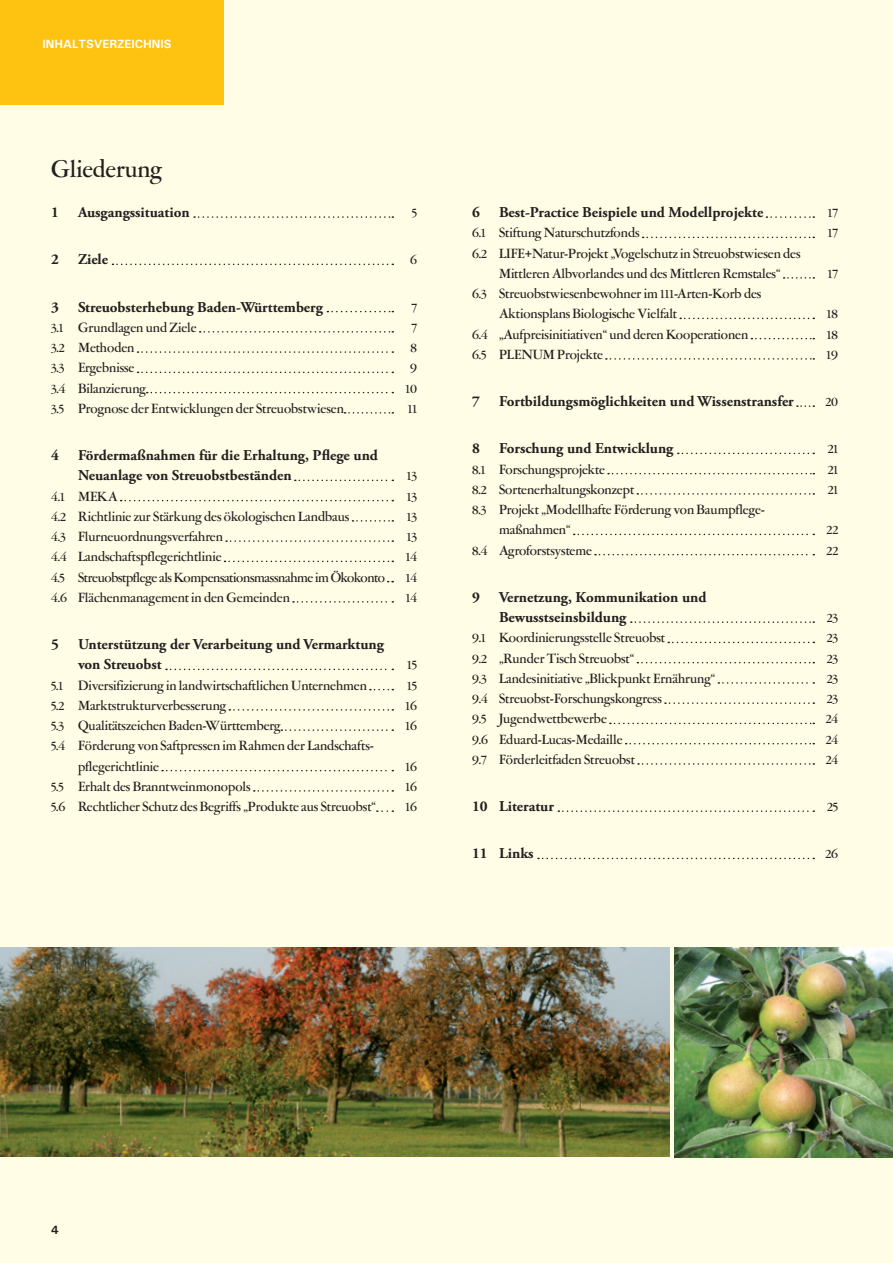
<style>
.page{position:relative;width:893px;height:1263px;background:#fffde5}
.page>*{position:absolute;margin:0;border:0;box-sizing:border-box;transform-origin:0 0}
.t1{font:500 27px "Garamont Amst SHOP";color:#231f20}
.t2{font:500 15px/20.2px "Garamont Amst SHOP";color:#231f20}
.t3{font:700 15px/20.2px "Adobe Garamond Pro";color:#231f20}
.t4{font:500 15px "Garamont Amst SHOP";letter-spacing:-.02em;color:#231f20}
.t5{font:700 12px "Univers ATT";color:#fff}
.t6{font:700 12px "Univers ATT";color:#231f20}
</style>
<div class="page">
<img style="left:0;top:947px;width:670px;height:210px">
<svg style="left:194px;top:216px;width:199px;height:2px"></svg>
<svg style="left:112px;top:264px;width:281px;height:1px"></svg>
<svg style="left:327px;top:311px;width:66px;height:1px"></svg>
<svg style="left:200px;top:331px;width:193px;height:2px"></svg>
<svg style="left:137px;top:351px;width:256px;height:2px"></svg>
<svg style="left:138px;top:372px;width:255px;height:1px"></svg>
<svg style="left:147px;top:392px;width:246px;height:1px"></svg>
<svg style="left:345px;top:412px;width:48px;height:2px"></svg>
<svg style="left:295px;top:480px;width:98px;height:1px"></svg>
<svg style="left:121px;top:500px;width:272px;height:1px"></svg>
<svg style="left:352px;top:520px;width:41px;height:2px"></svg>
<svg style="left:226px;top:540px;width:167px;height:2px"></svg>
<svg style="left:225px;top:561px;width:168px;height:1px"></svg>
<svg style="left:293px;top:601px;width:100px;height:2px"></svg>
<svg style="left:166px;top:669px;width:227px;height:1px"></svg>
<svg style="left:370px;top:689px;width:23px;height:1px"></svg>
<svg style="left:229px;top:709px;width:164px;height:2px"></svg>
<svg style="left:281px;top:729px;width:112px;height:2px"></svg>
<svg style="left:162px;top:770px;width:231px;height:1px"></svg>
<svg style="left:254px;top:790px;width:139px;height:2px"></svg>
<svg style="left:377px;top:810px;width:16px;height:2px"></svg>
<div style="left:0;top:0;width:223px;height:104px;background:#fec210"></div>
<svg style="left:766px;top:216px;width:48px;height:2px"></svg>
<svg style="left:643px;top:237px;width:171px;height:1px"></svg>
<svg style="left:784px;top:277px;width:30px;height:2px"></svg>
<svg style="left:680px;top:318px;width:134px;height:1px"></svg>
<svg style="left:751px;top:338px;width:63px;height:1px"></svg>
<svg style="left:606px;top:358px;width:208px;height:2px"></svg>
<svg style="left:797px;top:405px;width:17px;height:2px"></svg>
<svg style="left:678px;top:453px;width:136px;height:1px"></svg>
<svg style="left:608px;top:473px;width:206px;height:1px"></svg>
<svg style="left:637px;top:493px;width:177px;height:2px"></svg>
<svg style="left:574px;top:534px;width:240px;height:1px"></svg>
<svg style="left:595px;top:554px;width:219px;height:1px"></svg>
<svg style="left:631px;top:621px;width:183px;height:2px"></svg>
<svg style="left:668px;top:642px;width:146px;height:1px"></svg>
<svg style="left:637px;top:662px;width:177px;height:1px"></svg>
<svg style="left:718px;top:682px;width:96px;height:2px"></svg>
<svg style="left:665px;top:702px;width:149px;height:2px"></svg>
<svg style="left:610px;top:723px;width:204px;height:1px"></svg>
<svg style="left:626px;top:743px;width:188px;height:1px"></svg>
<svg style="left:638px;top:763px;width:176px;height:2px"></svg>
<svg style="left:558px;top:810px;width:256px;height:2px"></svg>
<svg style="left:538px;top:858px;width:276px;height:1px"></svg>
<img style="left:674px;top:947px;width:219px;height:211px">
<p class="t5" style="left:43px;top:36px;width:131px">INHALTSVERZEICHNIS</p>
<h1 class="t1" style="left:51px;top:155px;width:113px">Gliederung</h1>
<p class="t3" style="left:51px;top:202px;width:9px">1</p>
<p class="t3" style="left:78px;top:202px;width:113px">Ausgangssituation</p>
<p class="t2" style="left:412px;top:203px;width:7px">5</p>
<p class="t3" style="left:51px;top:250px;width:9px">2</p>
<p class="t3" style="left:78px;top:250px;width:32px">Ziele</p>
<p class="t2" style="left:410px;top:250px;width:8px">6</p>
<p class="t3" style="left:51px;top:297px;width:9px">3</p>
<p class="t3" style="left:78px;top:297px;width:246px">Streuobsterhebung Baden-Württemberg</p>
<p class="t2" style="left:411px;top:298px;width:7px">7</p>
<p class="t2" style="left:51px;top:318px;width:147px">3.1 Grundlagen und Ziele</p>
<p class="t2" style="left:411px;top:318px;width:7px">7</p>
<p class="t2" style="left:51px;top:338px;width:85px">3.2 Methoden</p>
<p class="t2" style="left:411px;top:338px;width:8px">8</p>
<p class="t2" style="left:51px;top:358px;width:85px">3.3 Ergebnisse</p>
<p class="t2" style="left:410px;top:358px;width:8px">9</p>
<p class="t2" style="left:51px;top:379px;width:96px">3.4 Bilanzierung</p>
<p class="t2" style="left:405px;top:379px;width:13px">10</p>
<p class="t2" style="left:51px;top:399px;width:294px">3.5 Prognose der Entwicklungen der Streuobstwiesen</p>
<p class="t2" style="left:408px;top:399px;width:11px">11</p>
<p class="t3" style="left:51px;top:445px;width:9px">4</p>
<p class="t3" style="left:78px;top:445px;width:301px">Fördermaßnahmen für die Erhaltung, Pflege und<br>Neuanlage von Streuobstbeständen</p>
<p class="t2" style="left:407px;top:466px;width:12px">13</p>
<p class="t2" style="left:51px;top:487px;width:68px">4.1 MEKA</p>
<p class="t2" style="left:407px;top:487px;width:12px">13</p>
<p class="t2" style="left:51px;top:507px;width:300px">4.2 Richtlinie zur Stärkung des ökologischen Landbaus</p>
<p class="t2" style="left:407px;top:507px;width:12px">13</p>
<p class="t2" style="left:51px;top:527px;width:173px">4.3 Flurneuordnungsverfahren</p>
<p class="t2" style="left:407px;top:527px;width:12px">13</p>
<p class="t2" style="left:51px;top:547px;width:172px">4.4 Landschaftspflegerichtlinie</p>
<p class="t2" style="left:406px;top:547px;width:13px">14</p>
<p class="t4" style="left:51px;top:570px;width:336px">4.5 Streuobstpflege als Kompensationsmassnahme im Ökokonto</p>
<p class="t2" style="left:406px;top:568px;width:13px">14</p>
<p class="t2" style="left:51px;top:588px;width:240px">4.6 Flächenmanagement in den Gemeinden</p>
<p class="t2" style="left:406px;top:588px;width:13px">14</p>
<p class="t3" style="left:51px;top:634px;width:9px">5</p>
<p class="t3" style="left:78px;top:634px;width:308px">Unterstützung der Verarbeitung und Vermarktung von Streuobst</p>
<p class="t2" style="left:407px;top:655px;width:11px">15</p>
<p class="t2" style="left:51px;top:676px;width:317px">5.1 Diversifizierung in landwirtschaftlichen Unternehmen</p>
<p class="t2" style="left:407px;top:676px;width:11px">15</p>
<p class="t2" style="left:51px;top:696px;width:177px">5.2 Marktstrukturverbesserung</p>
<p class="t2" style="left:405px;top:696px;width:13px">16</p>
<p class="t2" style="left:51px;top:716px;width:231px">5.3 Qualitätszeichen Baden-Württemberg</p>
<p class="t2" style="left:405px;top:716px;width:13px">16</p>
<p class="t2" style="left:78px;top:736px;width:297px;text-indent:-27px">5.4 Förderung von Saftpressen im Rahmen der Landschafts&shy;pflegerichtlinie</p>
<p class="t2" style="left:405px;top:757px;width:13px">16</p>
<p class="t2" style="left:51px;top:777px;width:201px">5.5 Erhalt des Branntweinmonopols</p>
<p class="t2" style="left:405px;top:777px;width:13px">16</p>
<p class="t2" style="left:51px;top:797px;width:327px">5.6 Rechtlicher Schutz des Begriffs „Produkte aus Streuobst“</p>
<p class="t2" style="left:405px;top:797px;width:13px">16</p>
<p class="t3" style="left:472px;top:202px;width:9px">6</p>
<p class="t3" style="left:499px;top:202px;width:266px">Best-Practice Beispiele und Modellprojekte</p>
<p class="t2" style="left:828px;top:203px;width:12px">17</p>
<p class="t2" style="left:472px;top:223px;width:169px">6.1 Stiftung Naturschutzfonds</p>
<p class="t2" style="left:828px;top:223px;width:12px">17</p>
<p class="t2" style="left:472px;top:244px;width:330px;text-align:center">6.2 LIFE+Natur-Projekt „Vogelschutz in Streuobstwiesen des<br>Mittleren Albvorlandes und des Mittleren Remstales“</p>
<p class="t2" style="left:828px;top:264px;width:12px">17</p>
<p class="t2" style="left:499px;top:284px;width:264px;text-indent:-27px">6.3 Streuobstwiesenbewohner im 111-Arten-Korb des<br>Aktionsplans Biologische Vielfalt</p>
<p class="t2" style="left:827px;top:304px;width:13px">18</p>
<p class="t2" style="left:472px;top:325px;width:278px">6.4 „Aufpreisinitiativen“ und deren Kooperationen</p>
<p class="t2" style="left:827px;top:325px;width:13px">18</p>
<p class="t2" style="left:472px;top:345px;width:132px">6.5 PLENUM Projekte</p>
<p class="t2" style="left:826px;top:345px;width:13px">19</p>
<p class="t3" style="left:472px;top:391px;width:9px">7</p>
<p class="t3" style="left:499px;top:391px;width:296px">Fortbildungsmöglichkeiten und Wissenstransfer</p>
<p class="t2" style="left:825px;top:392px;width:14px">20</p>
<p class="t3" style="left:472px;top:439px;width:9px">8</p>
<p class="t3" style="left:499px;top:439px;width:176px">Forschung und Entwicklung</p>
<p class="t2" style="left:828px;top:439px;width:12px">21</p>
<p class="t2" style="left:472px;top:460px;width:134px">8.1 Forschungsprojekte</p>
<p class="t2" style="left:828px;top:460px;width:12px">21</p>
<p class="t2" style="left:472px;top:480px;width:164px">8.2 Sortenerhaltungskonzept</p>
<p class="t2" style="left:828px;top:480px;width:12px">21</p>
<p class="t2" style="left:499px;top:500px;width:268px;text-indent:-27px">8.3 Projekt „Modellhafte Förderung von Baumpflege&shy;maßnahmen“</p>
<p class="t2" style="left:827px;top:520px;width:13px">22</p>
<p class="t2" style="left:472px;top:541px;width:121px">8.4 Agroforstsysteme</p>
<p class="t2" style="left:827px;top:541px;width:13px">22</p>
<p class="t3" style="left:472px;top:587px;width:9px">9</p>
<p class="t3" style="left:499px;top:587px;width:209px">Vernetzung, Kommunikation und<br>Bewusstseinsbildung</p>
<p class="t2" style="left:827px;top:608px;width:13px">23</p>
<p class="t2" style="left:472px;top:628px;width:195px">9.1 Koordinierungsstelle Streuobst</p>
<p class="t2" style="left:827px;top:628px;width:13px">23</p>
<p class="t2" style="left:472px;top:649px;width:164px">9.2 „Runder Tisch Streuobst“</p>
<p class="t2" style="left:827px;top:649px;width:13px">23</p>
<p class="t2" style="left:472px;top:669px;width:245px">9.3 Landesinitiative „Blickpunkt Ernährung“</p>
<p class="t2" style="left:827px;top:669px;width:13px">23</p>
<p class="t2" style="left:472px;top:689px;width:191px">9.4 Streuobst-Forschungskongress</p>
<p class="t2" style="left:827px;top:689px;width:13px">23</p>
<p class="t2" style="left:472px;top:709px;width:136px">9.5 Jugendwettbewerbe</p>
<p class="t2" style="left:826px;top:709px;width:14px">24</p>
<p class="t2" style="left:472px;top:730px;width:152px">9.6 Eduard-Lucas-Medaille</p>
<p class="t2" style="left:826px;top:730px;width:14px">24</p>
<p class="t2" style="left:472px;top:750px;width:164px">9.7 Förderleitfaden Streuobst</p>
<p class="t2" style="left:826px;top:750px;width:14px">24</p>
<p class="t3" style="left:472px;top:796px;width:83px">10 Literatur</p>
<p class="t2" style="left:827px;top:797px;width:12px">25</p>
<p class="t3" style="left:472px;top:844px;width:63px">11 Links</p>
<p class="t2" style="left:825px;top:844px;width:14px">26</p>
<p class="t6" style="left:51px;top:1222px;width:9px">4</p>
</div>
